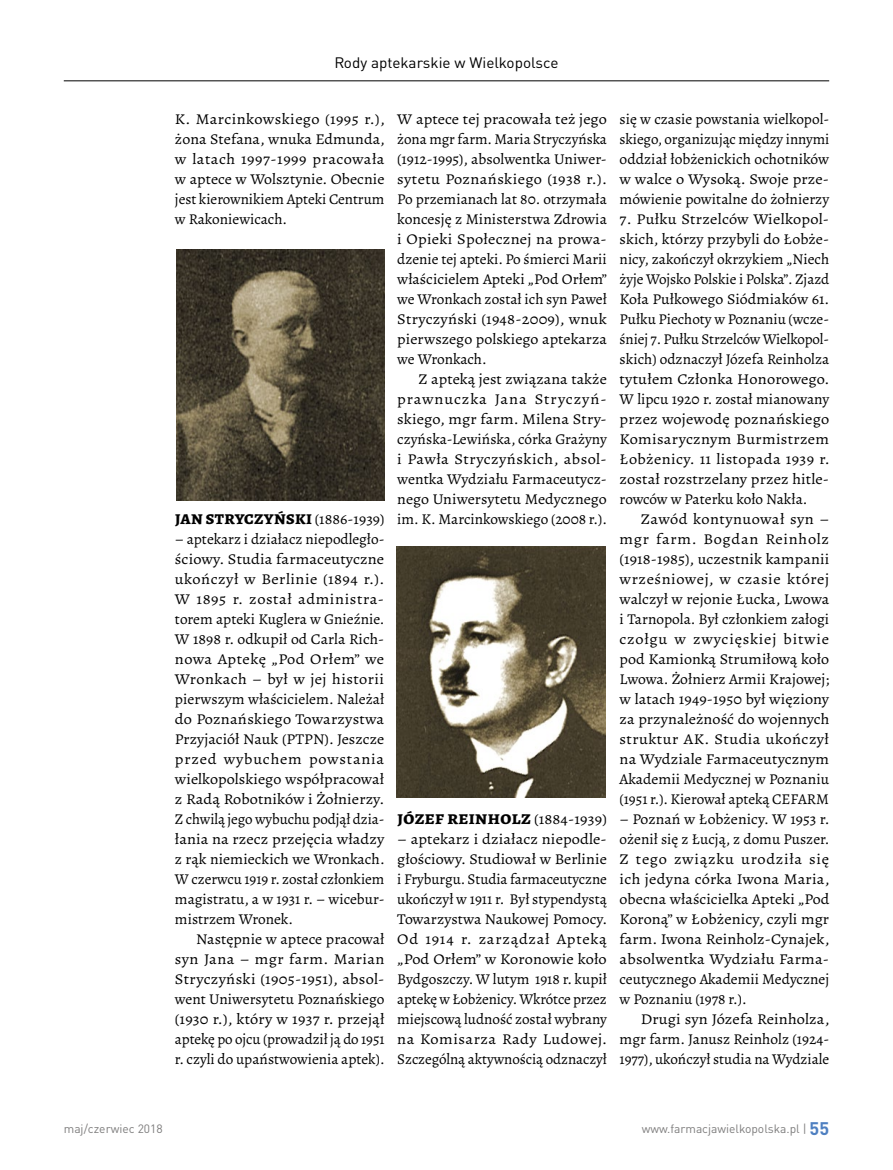
<style>
.page{position:relative;width:893px;height:1170px;background:#fff}
.page>*{position:absolute;margin:0;border:0;box-sizing:border-box;transform-origin:0 0}
.tekst_glowny{font:15px/20px "Alegreya";color:#000;text-align:justify;scale:1.09 1}
.tekst_glowny-2{font:15px/20px "Alegreya";color:#000;text-align:justify}
.tekst_glowny-3{font:15px/20px "Alegreya";color:#000;text-align:justify;scale:1.08 1}
.tekst_glowny-4{font:15px/20px "Alegreya";color:#000;text-align:justify;scale:1.05 1}
.tekst_glowny-5{font:15px/20px "Alegreya";color:#000;text-align:justify;scale:1.07 1}
.tekst_glowny-6{font:15px/20px "Alegreya";color:#000;text-align:justify;scale:1.06 1}
.wywiad_pytanie{font:15px "DIN Pro";color:#000}
.tekst_glowny-7{font:800 15px "Alegreya";letter-spacing:.02em;color:#000;scale:1.06 1}
.tekst_glowny-8{font:800 15px "Alegreya";letter-spacing:.02em;color:#000;scale:1.09 1}
.t1{font:12px "DIN Pro";color:#7e7d7d}
.s1{font-weight:400}
.s2{font-weight:700;font-size:18px;color:#4f80c1}
</style>
<div class="page">
<hr style="left:64px;top:80px;width:765px;height:1px;background:#000">
<img style="left:397px;top:546px;width:208px;height:251px">
<img style="left:176px;top:249px;width:208px;height:251px">
<p class="wywiad_pytanie" style="left:334px;top:51px;width:226px">Rody aptekarskie w Wielkopolsce</p>
<p class="tekst_glowny" style="left:175px;top:109px;width:194px">K. Marcinkowskiego (1995 r.), żona Stefana, wnuka Edmunda, w latach 1997-1999 pracowała w aptece w Wolsztynie. Obecnie jest kierownikiem Apteki Centrum w Rakoniewicach.</p>
<p class="tekst_glowny-7" style="left:175px;top:508px;width:199px">JAN STRYCZYŃSKI <span class="s1">(1886-1939)</span></p>
<p class="tekst_glowny-2" style="left:175px;top:528px;width:211px">– aptekarz i działacz niepodległo&shy;ściowy. Studia farmaceutyczne ukończył w Berlinie (1894 r.).<br>W 1895 r. został administra&shy;torem apteki Kuglera w Gnieźnie.<br>W 1898 r. odkupił od Carla Rich&shy;nowa Aptekę „Pod Orłem” we Wronkach – był w jej historii pierwszym właścicielem. Należał do Poznańskiego Towarzystwa Przyjaciół Nauk (PTPN). Jeszcze przed wybuchem powstania wielkopolskiego współpracował z Radą Robotników i Żołnierzy.<br>Z chwilą jego wybuchu podjął dzia&shy;łania na rzecz przejęcia władzy z rąk niemieckich we Wronkach.<br>W czerwcu 1919 r. został członkiem magistratu, a w 1931 r. – wicebur&shy;mistrzem Wronek.</p>
<p class="tekst_glowny-6" style="left:175px;top:928px;width:199px;text-indent:21px">Następnie w aptece pracował syn Jana – mgr farm. Marian Stryczyński (1905-1951), absol&shy;went Uniwersytetu Poznańskiego (1930 r.), który w 1937 r. przejął aptekę po ojcu (prowadził ją do 1951 r. czyli do upaństwowienia aptek).</p>
<p class="tekst_glowny-3" style="left:397px;top:109px;width:196px">W aptece tej pracowała też jego żona mgr farm. Maria Stryczyńska (1912-1995), absolwentka Uniwer&shy;sytetu Poznańskiego (1938 r.).<br>Po przemianach lat 80. otrzymała koncesję z Ministerstwa Zdrowia i Opieki Społecznej na prowa&shy;dzenie tej apteki. Po śmierci Marii właścicielem Apteki „Pod Orłem” we Wronkach został ich syn Paweł Stryczyński (1948-2009), wnuk pierwszego polskiego aptekarza we Wronkach.</p>
<p class="tekst_glowny-5" style="left:397px;top:369px;width:198px;text-indent:21px">Z apteką jest związana także prawnuczka Jana Stryczyń&shy;skiego, mgr farm. Milena Stry&shy;czyńska-Lewińska, córka Grażyny i Pawła Stryczyńskich, absol&shy;wentka Wydziału Farmaceutycz&shy;nego Uniwersytetu Medycznego im. K. Marcinkowskiego (2008 r.).</p>
<p class="tekst_glowny-8" style="left:397px;top:807px;width:194px">JÓZEF REINHOLZ <span class="s1">(1884-1939)</span></p>
<p class="tekst_glowny" style="left:397px;top:828px;width:194px">– aptekarz i działacz niepodle&shy;głościowy. Studiował w Berlinie i Fryburgu. Studia farmaceutyczne ukończył w 1911 r. Był stypendystą Towarzystwa Naukowej Pomocy.<br>Od 1914 r. zarządzał Apteką „Pod Orłem” w Koronowie koło Bydgoszczy. W lutym 1918 r. kupił aptekę w Łobżenicy. Wkrótce przez miejscową ludność został wybrany na Komisarza Rady Ludowej.<br>Szczególną aktywnością odznaczył</p>
<p class="tekst_glowny-2" style="left:620px;top:109px;width:211px">się w czasie powstania wielkopol&shy;skiego, organizując między innymi oddział łobżenickich ochotników w walce o Wysoką. Swoje prze&shy;mówienie powitalne do żołnierzy</p>
<p class="tekst_glowny" style="left:620px;top:209px;width:194px">7. Pułku Strzelców Wielkopol&shy;skich, którzy przybyli do Łobże&shy;nicy, zakończył okrzykiem „Niech żyje Wojsko Polskie i Polska”. Zjazd Koła Pułkowego Siódmiaków 61.<br>Pułku Piechoty w Poznaniu (wcze&shy;śniej 7. Pułku Strzelców Wielkopol&shy;skich) odznaczył Józefa Reinholza tytułem Członka Honorowego.<br>W lipcu 1920 r. został mianowany przez wojewodę poznańskiego Komisarycznym Burmistrzem Łobżenicy. 11 listopada 1939 r. został rozstrzelany przez hitle&shy;rowców w Paterku koło Nakła.</p>
<p class="tekst_glowny" style="left:620px;top:508px;width:194px;text-indent:21px">Zawód kontynuował syn – mgr farm. Bogdan Reinholz (1918-1985), uczestnik kampanii wrześniowej, w czasie której walczył w rejonie Łucka, Lwowa i Tarnopola. Był członkiem załogi czołgu w zwycięskiej bitwie pod Kamionką Strumiłową koło Lwowa. Żołnierz Armii Krajowej; w latach 1949-1950 był więziony za przynależność do wojennych struktur AK. Studia ukończył na Wydziale Farmaceutycznym Akademii Medycznej w Poznaniu (1951 r.). Kierował apteką CEFARM</p>
<p class="tekst_glowny-4" style="left:620px;top:808px;width:201px">– Poznań w Łobżenicy. W 1953 r. ożenił się z Łucją, z domu Puszer.<br>Z tego związku urodziła się ich jedyna córka Iwona Maria, obecna właścicielka Apteki „Pod Koroną” w Łobżenicy, czyli mgr farm. Iwona Reinholz-Cynajek, absolwentka Wydziału Farma&shy;ceutycznego Akademii Medycznej w Poznaniu (1978 r.).</p>
<p class="tekst_glowny" style="left:620px;top:1008px;width:194px;text-indent:21px">Drugi syn Józefa Reinholza, mgr farm. Janusz Reinholz (1924- 1977), ukończył studia na Wydziale</p>
<p class="t1" style="left:64px;top:1118px;width:100px">maj/czerwiec 2018</p>
<p class="t1" style="left:642px;top:1118px;width:189px">www.farmacjawielkopolska.pl | <span class="s2">55</span></p>
</div>
